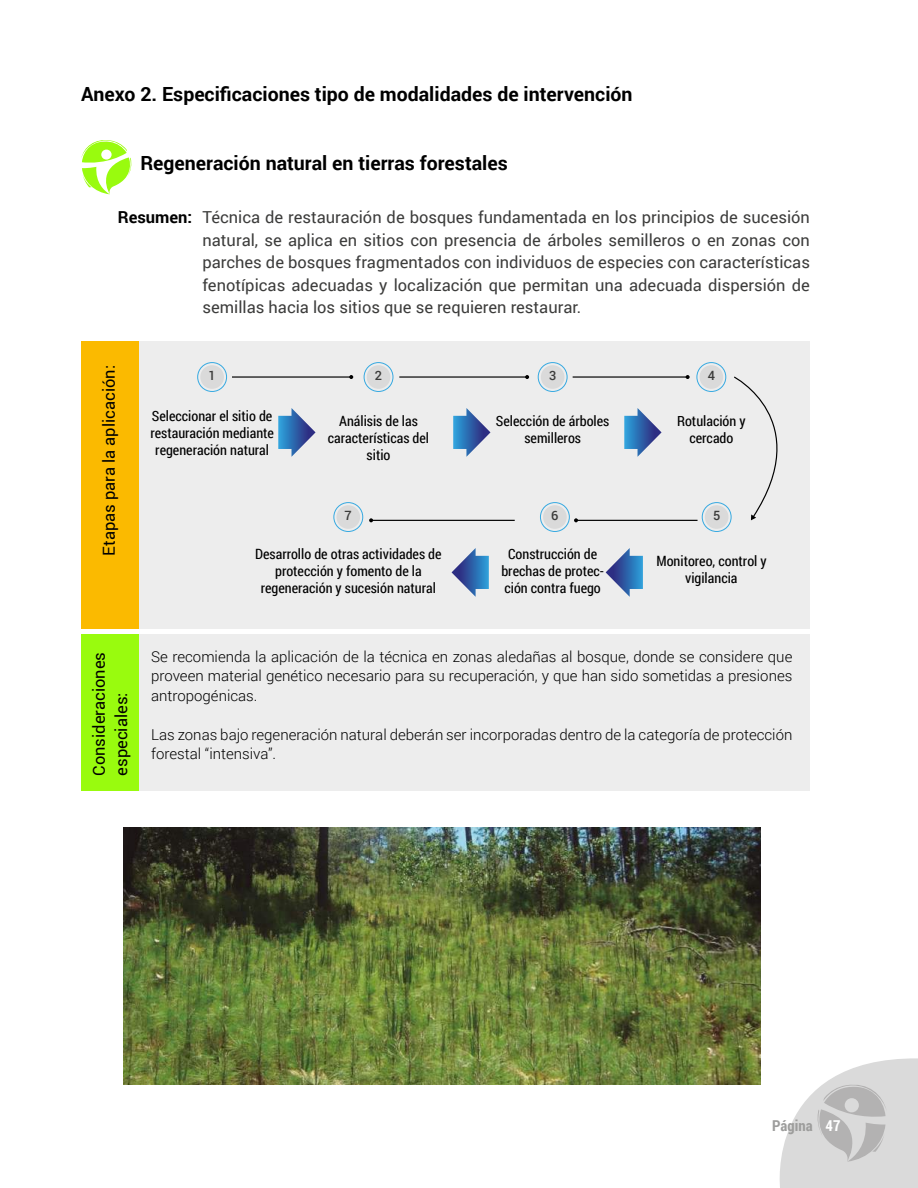
<style>
.page{position:relative;width:918px;height:1188px;background:#fff}
.page>*{position:absolute;margin:0;border:0;box-sizing:border-box;transform-origin:0 0}
.t1{font:700 19.5px "Roboto";color:#000}
.t2{font:16.5px/22.5px "Roboto";color:#3c3c3b;text-align:justify}
.t3{font:16.5px/22.5px "Roboto";color:#000}
.t4{font:300 15px/19.5px "Roboto";color:#000;text-align:justify}
.t5{font:700 15px "Roboto Condensed";color:#9d9d9c}
.t6{font:14.1px/17px "Roboto Condensed";color:#000;text-align:center}
.t7{font:500 12.75px "Roboto";color:#3c3c3b}
.s1{font-weight:700;color:#000}
.s2{color:#fff}
</style>
<div class="page">
<svg style="left:779px;top:1058px;width:139px;height:130px"></svg>
<svg style="left:81px;top:140px;width:51px;height:54px"></svg>
<div style="left:123px;top:341px;width:687px;height:288px;background:#ededed"></div>
<div style="left:123px;top:635px;width:687px;height:156px;background:#ededed"></div>
<div style="left:81px;top:341px;width:57px;height:288px;background:#fbba00"></div>
<div style="left:81px;top:635px;width:57px;height:156px;background:#99fb0e"></div>
<div style="left:200px;top:365px;width:24px;height:24px;background:#dadada;border-radius:50%"></div>
<div style="left:197px;top:362px;width:30px;height:30px;border:1px solid #36a9e1;border-radius:50%"></div>
<div style="left:367px;top:365px;width:23px;height:24px;background:#dadada;border-radius:50%"></div>
<div style="left:364px;top:362px;width:29px;height:30px;border:1px solid #36a9e1;border-radius:50%"></div>
<div style="left:541px;top:365px;width:23px;height:24px;background:#dadada;border-radius:50%"></div>
<div style="left:538px;top:362px;width:30px;height:30px;border:1px solid #36a9e1;border-radius:50%"></div>
<div style="left:700px;top:365px;width:23px;height:24px;background:#dadada;border-radius:50%"></div>
<div style="left:697px;top:362px;width:29px;height:30px;border:1px solid #36a9e1;border-radius:50%"></div>
<svg style="left:278px;top:408px;width:38px;height:49px"></svg>
<div style="left:705px;top:505px;width:23px;height:24px;background:#dadada;border-radius:50%"></div>
<div style="left:702px;top:502px;width:30px;height:30px;border:1px solid #36a9e1;border-radius:50%"></div>
<div style="left:543px;top:505px;width:24px;height:24px;background:#dadada;border-radius:50%"></div>
<div style="left:540px;top:502px;width:30px;height:30px;border:1px solid #36a9e1;border-radius:50%"></div>
<div style="left:337px;top:505px;width:23px;height:24px;background:#dadada;border-radius:50%"></div>
<div style="left:333px;top:502px;width:30px;height:30px;border:1px solid #36a9e1;border-radius:50%"></div>
<svg style="left:606px;top:548px;width:37px;height:49px"></svg>
<svg style="left:452px;top:548px;width:37px;height:49px"></svg>
<svg style="left:453px;top:408px;width:37px;height:49px"></svg>
<svg style="left:624px;top:408px;width:38px;height:49px"></svg>
<hr style="left:232px;top:376px;width:119px;height:2px;background:#000">
<svg style="left:349px;top:375px;width:4px;height:4px"></svg>
<hr style="left:576px;top:520px;width:122px;height:1px;background:#000">
<svg style="left:574px;top:518px;width:4px;height:4px"></svg>
<hr style="left:399px;top:376px;width:128px;height:2px;background:#000">
<svg style="left:525px;top:375px;width:4px;height:4px"></svg>
<hr style="left:371px;top:520px;width:144px;height:1px;background:#000">
<svg style="left:369px;top:518px;width:4px;height:4px"></svg>
<hr style="left:573px;top:376px;width:115px;height:2px;background:#000">
<svg style="left:734px;top:376px;width:44px;height:144px"></svg>
<img style="left:123px;top:828px;width:637px;height:257px">
<p class="t1" style="left:81px;top:81px;width:553px">Anexo 2. Especificaciones tipo de modalidades de intervención</p>
<p class="t1" style="left:140px;top:150px;width:369px">Regeneración natural en tierras forestales</p>
<p class="t2" style="left:202px;top:206px;width:609px;text-indent:-85px"><span class="s1">Resumen:</span> Técnica de restauración de bosques fundamentada en los principios de sucesión natural, se aplica en sitios con presencia de árboles semilleros o en zonas con parches de bosques fragmentados con individuos de especies con características fenotípicas adecuadas y localización que permitan una adecuada dispersión de semillas hacia los sitios que se requieren restaurar.</p>
<p class="t3" style="left:97px;top:556px;width:192px;rotate:-90deg">Etapas para la aplicación:</p>
<p class="t7" style="left:208px;top:367px;width:9px">1</p>
<p class="t7" style="left:375px;top:367px;width:9px">2</p>
<p class="t7" style="left:549px;top:367px;width:9px">3</p>
<p class="t7" style="left:708px;top:367px;width:9px">4</p>
<p class="t6" style="left:150px;top:407px;width:125px">Seleccionar el sitio de restauración mediante regeneración natural</p>
<p class="t6" style="left:328px;top:412px;width:103px">Análisis de las características del sitio</p>
<p class="t6" style="left:496px;top:412px;width:115px">Selección de árboles semilleros</p>
<p class="t6" style="left:677px;top:412px;width:70px">Rotulación y cercado</p>
<p class="t7" style="left:345px;top:507px;width:9px">7</p>
<p class="t7" style="left:551px;top:507px;width:9px">6</p>
<p class="t7" style="left:713px;top:507px;width:9px">5</p>
<p class="t6" style="left:255px;top:545px;width:188px">Desarrollo de otras actividades de protección y fomento de la regeneración y sucesión natural</p>
<p class="t6" style="left:501px;top:545px;width:104px">Construcción de brechas de protec&shy;ción contra fuego</p>
<p class="t6" style="left:656px;top:552px;width:112px">Monitoreo, control y vigilancia</p>
<p class="t3" style="left:87px;top:776px;width:125px;rotate:-90deg">Consideraciones especiales:</p>
<p class="t4" style="left:151px;top:646px;width:643px">Se recomienda la aplicación de la técnica en zonas aledañas al bosque, donde se considere que proveen material genético necesario para su recuperación, y que han sido sometidas a presiones antropogénicas.</p>
<p class="t4" style="left:151px;top:724px;width:643px">Las zonas bajo regeneración natural deberán ser incorporadas dentro de la categoría de protección forestal “intensiva”.</p>
<p class="t5" style="left:772px;top:1115px;width:70px">Página <span class="s2">47</span></p>
</div>
